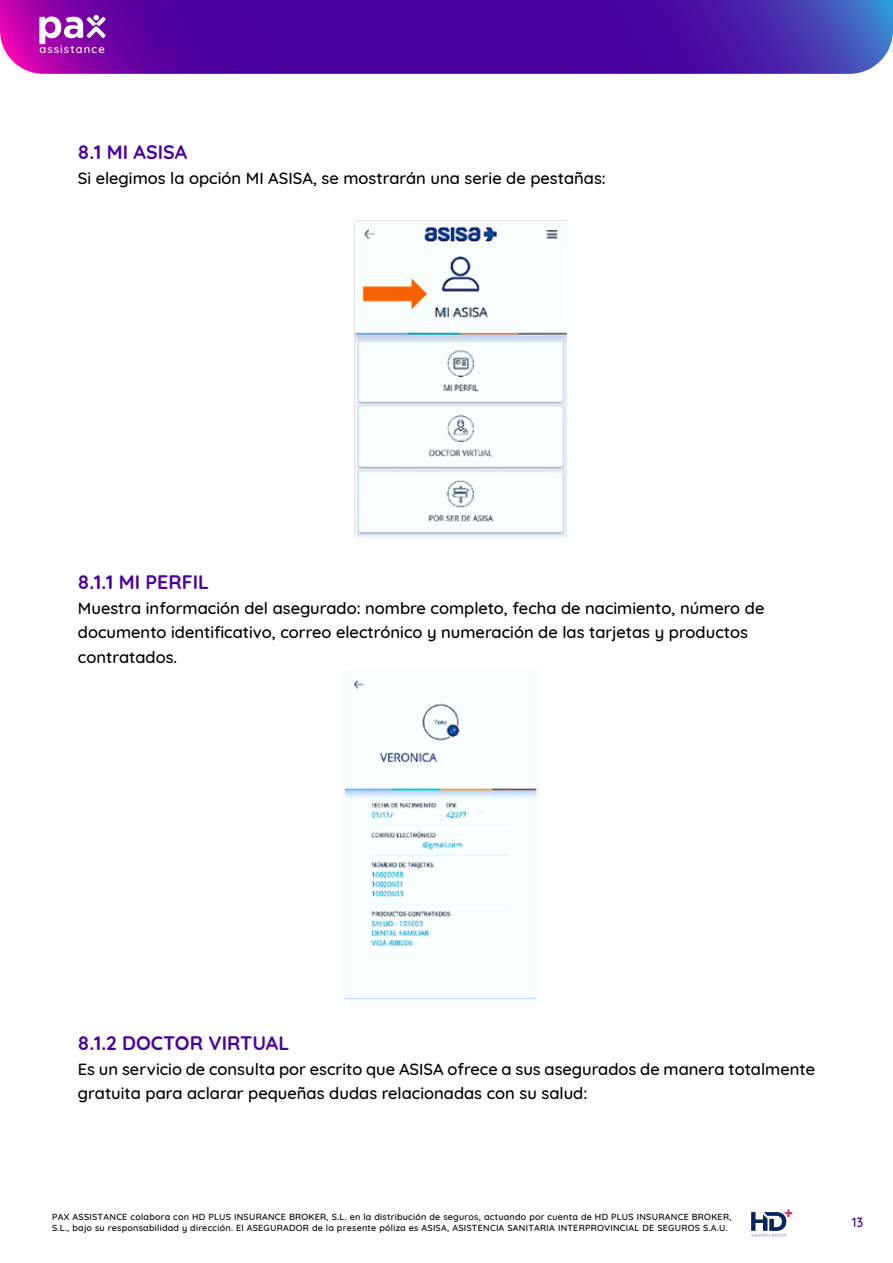
<style>
.page{position:relative;width:893px;height:1263px;background:#fff}
.page>*{position:absolute;margin:0;border:0;box-sizing:border-box;transform-origin:0 0}
.t1{font:700 19.5px "Quicksand";color:#4b009e}
.t2{font:500 16.5px/24.6px "Quicksand";color:#000}
.t3{font:500 13.5px "Quicksand";color:#440196;scale:.91 1}
.t4{font:500 11.25px "Quicksand";letter-spacing:.1em;color:#fff}
.t5{font:500 9px/10.8px "Quicksand";letter-spacing:.03em;color:#000}
</style>
<div class="page">
<svg style="left:0;top:0;width:893px;height:74px"></svg>
<svg style="left:39px;top:15px;width:67px;height:29px"></svg>
<img style="left:344px;top:680px;width:194px;height:320px">
<img style="left:354px;top:220px;width:213px;height:317px">
<svg style="left:751px;top:1209px;width:41px;height:28px"></svg>
<p class="t4" style="left:39px;top:40px;width:67px">assistance</p>
<p class="t1" style="left:78px;top:136px;width:111px">8.1 MI ASISA</p>
<p class="t2" style="left:78px;top:164px;width:529px">Si elegimos la opción MI ASISA, se mostrarán una serie de pestañas:</p>
<p class="t1" style="left:78px;top:566px;width:133px">8.1.1 MI PERFIL</p>
<p class="t2" style="left:78px;top:594px;width:688px">Muestra información del asegurado: nombre completo, fecha de nacimiento, número de documento identificativo, correo electrónico y numeración de las tarjetas y productos contratados.</p>
<p class="t1" style="left:78px;top:1027px;width:213px">8.1.2 DOCTOR VIRTUAL</p>
<p class="t2" style="left:78px;top:1055px;width:739px">Es un servicio de consulta por escrito que ASISA ofrece a sus asegurados de manera totalmente gratuita para aclarar pequeñas dudas relacionadas con su salud:</p>
<p class="t5" style="left:52px;top:1210px;width:681px">PAX ASSISTANCE colabora con HD PLUS INSURANCE BROKER, S.L. en la distribución de seguros, actuando por cuenta de HD PLUS INSURANCE BROKER,<br>S.L., bajo su responsabilidad y dirección. El ASEGURADOR de la presente póliza es ASISA, ASISTENCIA SANITARIA INTERPROVINCIAL DE SEGUROS S.A.U.</p>
<p class="t3" style="left:852px;top:1211px;width:14px">13</p>
</div>
